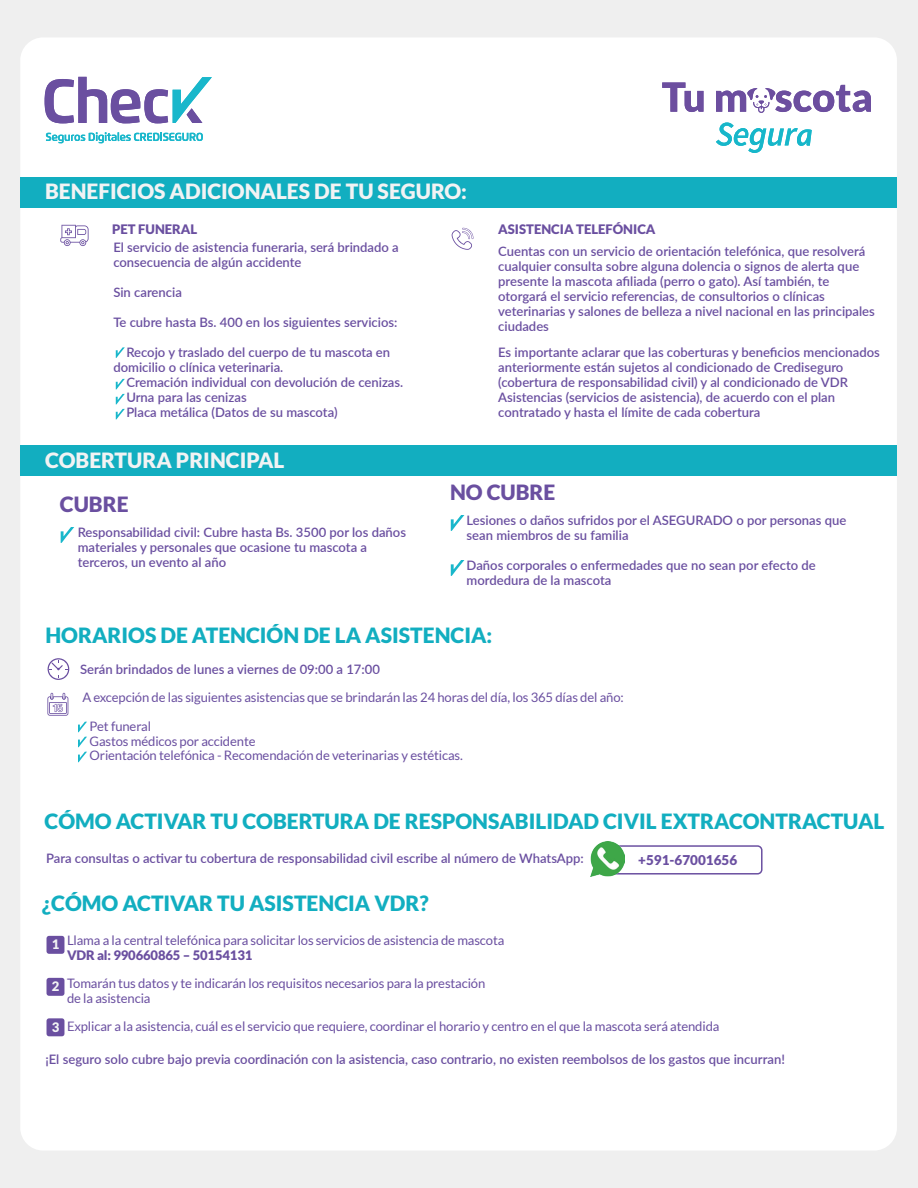
<style>
.page{position:relative;width:918px;height:1188px;background:#fff}
.page>*{position:absolute;margin:0;border:0;box-sizing:border-box;transform-origin:0 0}
.t1{font:900 21px "Lato";color:#12aec0}
.t2{font:900 21px "Lato";color:#f2f3f4}
.t3{font:900 21px "Lato";color:#6a4fa0}
.t4{font:900 13.5px "Lato";color:#6b50a1}
.t5{font:600 13.05px/15px "Lato";color:#6a4fa0}
.t6{font:13.05px/14.4px "Lato";letter-spacing:-.01em;color:#6a4fa0}
.t7{font:900 13.05px "Lato";color:#6a4fa0}
.t8{font:900 13.05px "Lato";color:#f2f3f4}
</style>
<div class="page">
<div style="left:0;top:0;width:917px;height:1188px;background:#efefef"></div>
<div style="left:20px;top:37px;width:877px;height:1114px;background:#fff;border-radius:23px"></div>
<svg style="left:716px;top:122px;width:96px;height:31px"></svg>
<svg style="left:662px;top:82px;width:41px;height:30px"></svg>
<svg style="left:716px;top:85px;width:155px;height:28px"></svg>
<svg style="left:46px;top:132px;width:157px;height:11px"></svg>
<svg style="left:45px;top:77px;width:167px;height:46px"></svg>
<svg style="left:116px;top:347px;width:9px;height:11px"></svg>
<svg style="left:116px;top:379px;width:9px;height:40px"></svg>
<svg style="left:60px;top:225px;width:29px;height:21px"></svg>
<svg style="left:451px;top:228px;width:22px;height:22px"></svg>
<div style="left:47px;top:936px;width:17px;height:18px;background:#6a4fa0;border-radius:3px"></div>
<div style="left:47px;top:978px;width:17px;height:18px;background:#6a4fa0;border-radius:3px"></div>
<div style="left:47px;top:1018px;width:17px;height:18px;background:#6a4fa0;border-radius:3px"></div>
<svg style="left:78px;top:722px;width:9px;height:40px"></svg>
<svg style="left:47px;top:693px;width:21px;height:23px"></svg>
<svg style="left:48px;top:658px;width:21px;height:22px"></svg>
<div style="left:607px;top:845px;width:156px;height:30px;border:2px solid #6b50a1;border-radius:4px"></div>
<img style="left:590px;top:842px;width:35px;height:35px">
<svg style="left:61px;top:527px;width:13px;height:16px"></svg>
<svg style="left:451px;top:515px;width:13px;height:16px"></svg>
<svg style="left:451px;top:560px;width:13px;height:16px"></svg>
<div style="left:20px;top:177px;width:877px;height:30px;background:#12aec0"></div>
<div style="left:20px;top:446px;width:877px;height:30px;background:#12aec0"></div>
<h1 class="t2" style="left:45px;top:179px;width:424px">BENEFICIOS ADICIONALES DE TU SEGURO:</h1>
<p class="t7" style="left:112px;top:222px;width:87px">PET FUNERAL</p>
<p class="t5" style="left:113px;top:240px;width:287px">El servicio de asistencia funeraria, será brindado a consecuencia de algún accidente</p>
<p class="t5" style="left:113px;top:285px;width:70px">Sin carencia</p>
<p class="t5" style="left:113px;top:315px;width:286px">Te cubre hasta Bs. 400 en los siguientes servicios:</p>
<p class="t5" style="left:113px;top:345px;width:278px;text-indent:13px">Recojo y traslado del cuerpo de tu mascota en domicilio o clínica veterinaria.</p>
<p class="t5" style="left:126px;top:375px;width:278px">Cremación individual con devolución de cenizas.<br>Urna para las cenizas<br>Placa metálica (Datos de su mascota)</p>
<h1 class="t2" style="left:45px;top:448px;width:241px">COBERTURA PRINCIPAL</h1>
<p class="t7" style="left:498px;top:222px;width:159px">ASISTENCIA TELEFÓNICA</p>
<p class="t5" style="left:498px;top:243px;width:378px">Cuentas con un servicio de orientación telefónica, que resolverá cualquier consulta sobre alguna dolencia o signos de alerta que presente la mascota afiliada (perro o gato). Así también, te otorgará el servicio referencias, de consultorios o clínicas veterinarias y salones de belleza a nivel nacional en las principales ciudades</p>
<p class="t5" style="left:498px;top:344px;width:383px">Es importante aclarar que las coberturas y beneficios mencionados anteriormente están sujetos al condicionado de Crediseguro (cobertura de responsabilidad civil) y al condicionado de VDR Asistencias (servicios de asistencia), de acuerdo con el plan contratado y hasta el límite de cada cobertura</p>
<h1 class="t3" style="left:60px;top:492px;width:70px">CUBRE</h1>
<p class="t5" style="left:78px;top:524px;width:330px">Responsabilidad civil: Cubre hasta Bs. 3500 por los daños materiales y personales que ocasione tu mascota a terceros, un evento al año</p>
<h1 class="t3" style="left:450px;top:480px;width:107px">NO CUBRE</h1>
<p class="t5" style="left:467px;top:512px;width:381px">Lesiones o daños sufridos por el ASEGURADO o por personas que sean miembros de su familia</p>
<p class="t5" style="left:467px;top:557px;width:351px">Daños corporales o enfermedades que no sean por efecto de mordedura de la mascota</p>
<h1 class="t1" style="left:45px;top:623px;width:448px">HORARIOS DE ATENCIÓN DE LA ASISTENCIA:</h1>
<p class="t5" style="left:80px;top:662px;width:302px">Serán brindados de lunes a viernes de 09:00 a 17:00</p>
<p class="t6" style="left:82px;top:690px;width:543px">A excepción de las siguientes asistencias que se brindarán las 24 horas del día, los 365 días del año:</p>
<p class="t6" style="left:90px;top:719px;width:375px">Pet funeral<br>Gastos médicos por accidente<br>Orientación telefónica - Recomendación de veterinarias y estéticas.</p>
<h1 class="t1" style="left:45px;top:809px;width:841px">CÓMO ACTIVAR TU COBERTURA DE RESPONSABILIDAD CIVIL EXTRACONTRACTUAL</h1>
<p class="t5" style="left:46px;top:850px;width:539px">Para consultas o activar tu cobertura de responsabilidad civil escribe al número de WhatsApp:</p>
<p class="t4" style="left:638px;top:852px;width:100px">+591-67001656</p>
<h1 class="t1" style="left:42px;top:891px;width:388px">¿CÓMO ACTIVAR TU ASISTENCIA VDR?</h1>
<p class="t6" style="left:67px;top:933px;width:439px">Llama a la central telefónica para solicitar los servicios de asistencia de mascota</p>
<p class="t7" style="left:67px;top:947px;width:187px">VDR al: 990660865 – 50154131</p>
<p class="t6" style="left:67px;top:976px;width:420px">Tomarán tus datos y te indicarán los requisitos necesarios para la prestación de la asistencia</p>
<p class="t6" style="left:67px;top:1019px;width:654px">Explicar a la asistencia, cuál es el servicio que requiere, coordinar el horario y centro en el que la mascota será atendida</p>
<p class="t8" style="left:52px;top:937px;width:9px">1</p>
<p class="t8" style="left:52px;top:979px;width:9px">2</p>
<p class="t8" style="left:52px;top:1019px;width:9px">3</p>
<p class="t5" style="left:45px;top:1051px;width:741px">¡El seguro solo cubre bajo previa coordinación con la asistencia, caso contrario, no existen reembolsos de los gastos que incurran!</p>
</div>
